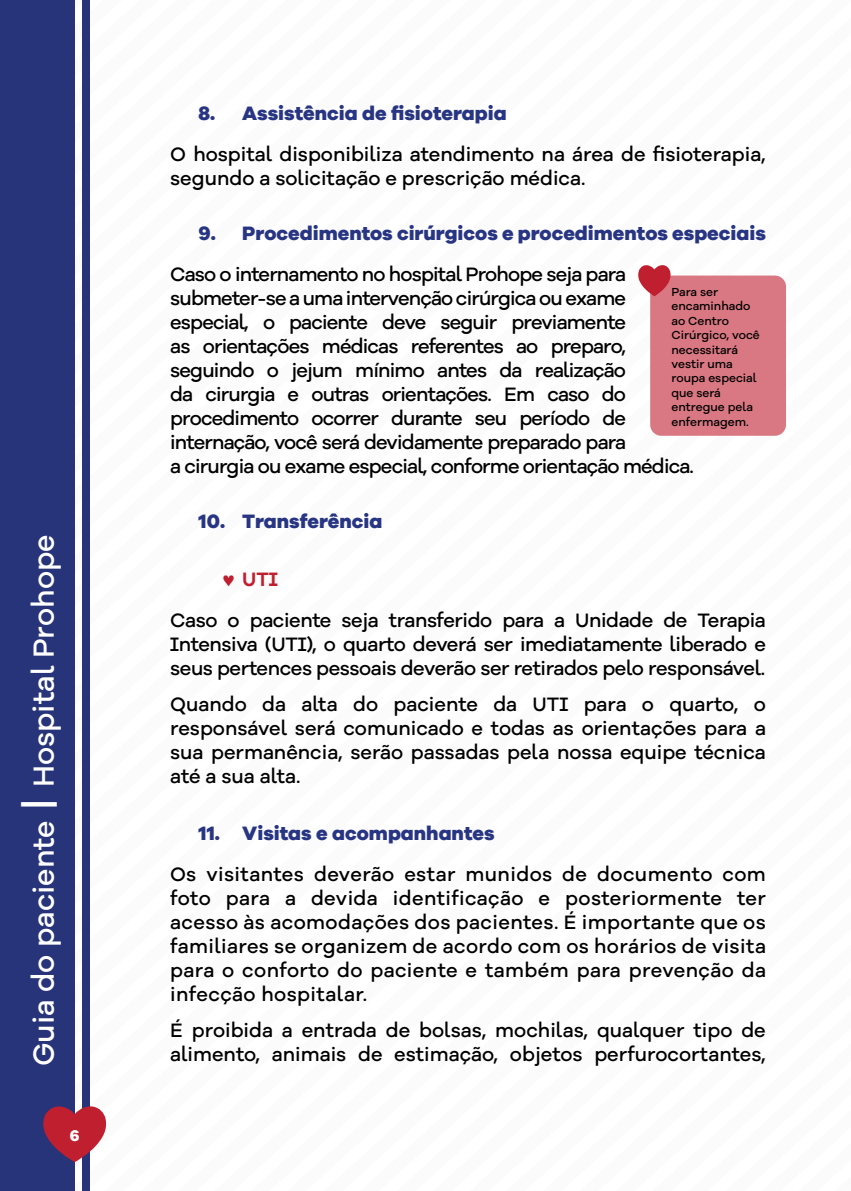
<style>
.page{position:relative;width:851px;height:1191px;background:#fff}
.page>*{position:absolute;margin:0;border:0;box-sizing:border-box;transform-origin:0 0}
.t1{font:500 30px "Galano Grotesque Alt";color:#fff}
.t2{font:500 20px/24px "Galano Grotesque Alt";letter-spacing:-.02em;color:#000}
.t3{font:500 20px/24px "Galano Grotesque Alt";letter-spacing:-.04em;color:#000}
.t4{font:500 20px/24px "Galano Grotesque Alt";color:#000}
.t5{font:800 20px "Galano Grotesque";color:#283583}
.t6{font:800 16px "Galano Grotesque";color:#fff}
.t7{font:500 12px/14.4px "Galano Grotesque Alt";color:#000}
.s1{font-size:44px}
.s2{color:#bf1f2e}
.s3{font-weight:600;color:#bf1f2e}
</style>
<div class="page">
<div style="left:0;top:0;width:75px;height:1191px;background:#273479"></div>
<div style="left:82px;top:0;width:8px;height:1191px;background:#273479"></div>
<svg style="left:43px;top:1106px;width:64px;height:56px"></svg>
<div style="left:650px;top:275px;width:135px;height:161px;background:#d97882;border-radius:11px"></div>
<svg style="left:638px;top:265px;width:33px;height:31px"></svg>
<h1 class="t1" style="left:24px;top:1066px;width:533px;rotate:-90deg">Guia do paciente <span class="s1">|</span> Hospital Prohope</h1>
<p class="t6" style="left:70px;top:1125px;width:11px">6</p>
<p class="t5" style="left:198px;top:101px;width:309px">8. Assistência de fisioterapia</p>
<p class="t4" style="left:170px;top:142px;width:597px">O hospital disponibiliza atendimento na área de fisioterapia, segundo a solicitação e prescrição médica.</p>
<p class="t5" style="left:198px;top:221px;width:568px">9. Procedimentos cirúrgicos e procedimentos especiais</p>
<p class="t3" style="left:170px;top:262px;width:525px">Caso o internamento no hospital Prohope seja para submeter-se a uma intervenção cirúrgica ou exame especial, o paciente deve seguir previamente<br>as orientações médicas referentes ao preparo, seguindo o jejum mínimo antes da realização<br>da cirurgia e outras orientações. Em caso do procedimento ocorrer durante seu período de internação, você será devidamente preparado para<br>a cirurgia ou exame especial, conforme orientação médica.</p>
<p class="t5" style="left:198px;top:509px;width:185px">10. Transferência</p>
<p class="t7" style="left:671px;top:284px;width:90px">Para ser encaminhado ao Centro<br>Cirúrgico, você necessitará vestir uma roupa especial que será entregue pela enfermagem.</p>
<p class="t2" style="left:170px;top:558px;width:597px;line-height:41px;text-indent:51px"><span class="s2">♥</span> <span class="s3">UTI<br></span>Caso o paciente seja transferido para a Unidade de Terapia</p>
<p class="t2" style="left:170px;top:632px;width:597px">Intensiva (UTI), o quarto deverá ser imediatamente liberado e seus pertences pessoais deverão ser retirados pelo responsável.</p>
<p class="t2" style="left:170px;top:691px;width:597px;text-align:justify">Quando da alta do paciente da UTI para o quarto, o responsável será comunicado e todas as orientações para a sua permanência, serão passadas pela nossa equipe técnica até a sua alta.</p>
<p class="t5" style="left:198px;top:821px;width:297px">11. Visitas e acompanhantes</p>
<p class="t2" style="left:170px;top:862px;width:597px;text-align:justify">Os visitantes deverão estar munidos de documento com foto para a devida identificação e posteriormente ter acesso às acomodações dos pacientes. É importante que os familiares se organizem de acordo com os horários de visita para o conforto do paciente e também para prevenção da infecção hospitalar.</p>
<p class="t4" style="left:170px;top:1017px;width:597px">É proibida a entrada de bolsas, mochilas, qualquer tipo de alimento, animais de estimação, objetos perfurocortantes,</p>
</div>
